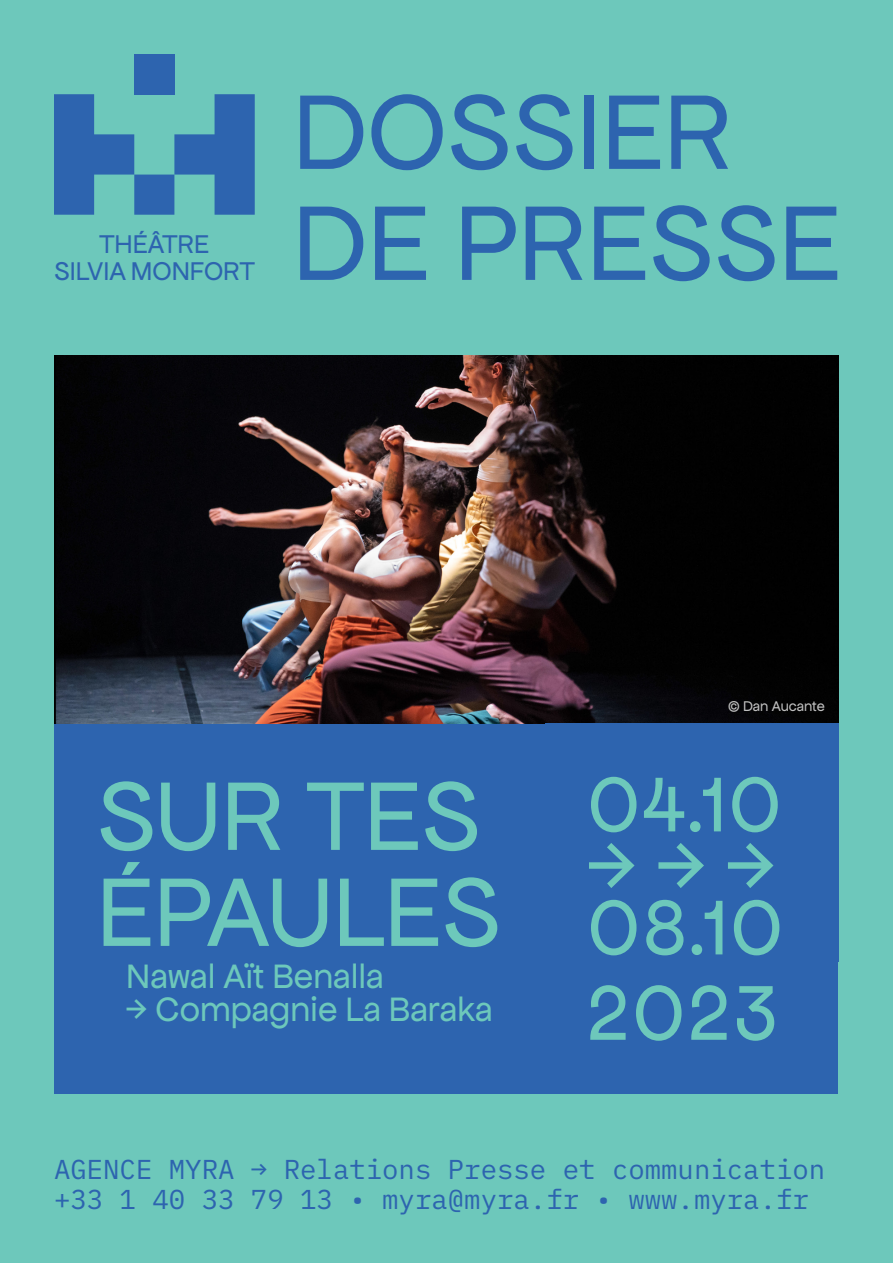
<style>
.page{position:relative;width:893px;height:1263px;background:#6dc8bb}
.page>*{position:absolute;margin:0;border:0;box-sizing:border-box;transform-origin:0 0}
.t1{font:112.8px "Apfel Grotezk";color:#2d64af}
.t2{font:103.5px "Apfel Grotezk";color:#6dc8bb}
.t3{font:82.5px "Apfel Grotezk";letter-spacing:.03em;color:#6dc8bb}
.t4{font:36px "Apfel Grotezk";color:#6dc8bb}
.t5{font:27.3px "IBM Plex Mono";color:#2d64af}
.t6{font:27.3px "Apfel Grotezk";color:#2d64af}
.t7{font:15px "Apfel Grotezk";color:#fff}
</style>
<div class="page">
<img style="left:54px;top:355px;width:785px;height:369px">
<div style="left:54px;top:724px;width:491px;height:369px;background:#2d64af"></div>
<div style="left:545px;top:724px;width:294px;height:238px;background:#2d64af"></div>
<div style="left:544px;top:962px;width:294px;height:131px;background:#2d64af"></div>
<svg style="left:54px;top:94px;width:201px;height:121px"></svg>
<div style="left:134px;top:54px;width:40px;height:40px;background:#2d64af"></div>
<p class="t6" style="left:100px;top:230px;width:111px">THÉÂTRE</p>
<p class="t6" style="left:54px;top:257px;width:202px">SILVIA MONFORT</p>
<p class="t1" style="left:292px;top:73px;width:441px">DOSSIER</p>
<p class="t1" style="left:292px;top:184px;width:550px">DE PRESSE</p>
<p class="t7" style="left:728px;top:698px;width:98px">© Dan Aucante</p>
<p class="t2" style="left:97px;top:761px;width:386px">SUR TES</p>
<p class="t2" style="left:97px;top:857px;width:406px">ÉPAULES</p>
<p class="t4" style="left:126px;top:957px;width:259px">Nawal Aït Benalla</p>
<p class="t4" style="left:126px;top:990px;width:368px">→ Compagnie La Baraka</p>
<p class="t3" style="left:588px;top:761px;width:195px">04.10</p>
<p class="t3" style="left:588px;top:822px;width:189px">→→→</p>
<p class="t3" style="left:588px;top:884px;width:197px">08.10</p>
<p class="t3" style="left:587px;top:969px;width:192px">2023</p>
<p class="t5" style="left:54px;top:1148px;width:773px">AGENCE MYRA → Relations Presse et communication</p>
<p class="t5" style="left:54px;top:1178px;width:756px">+33 1 40 33 79 13 • myra@myra.fr • www.myra.fr</p>
</div>
